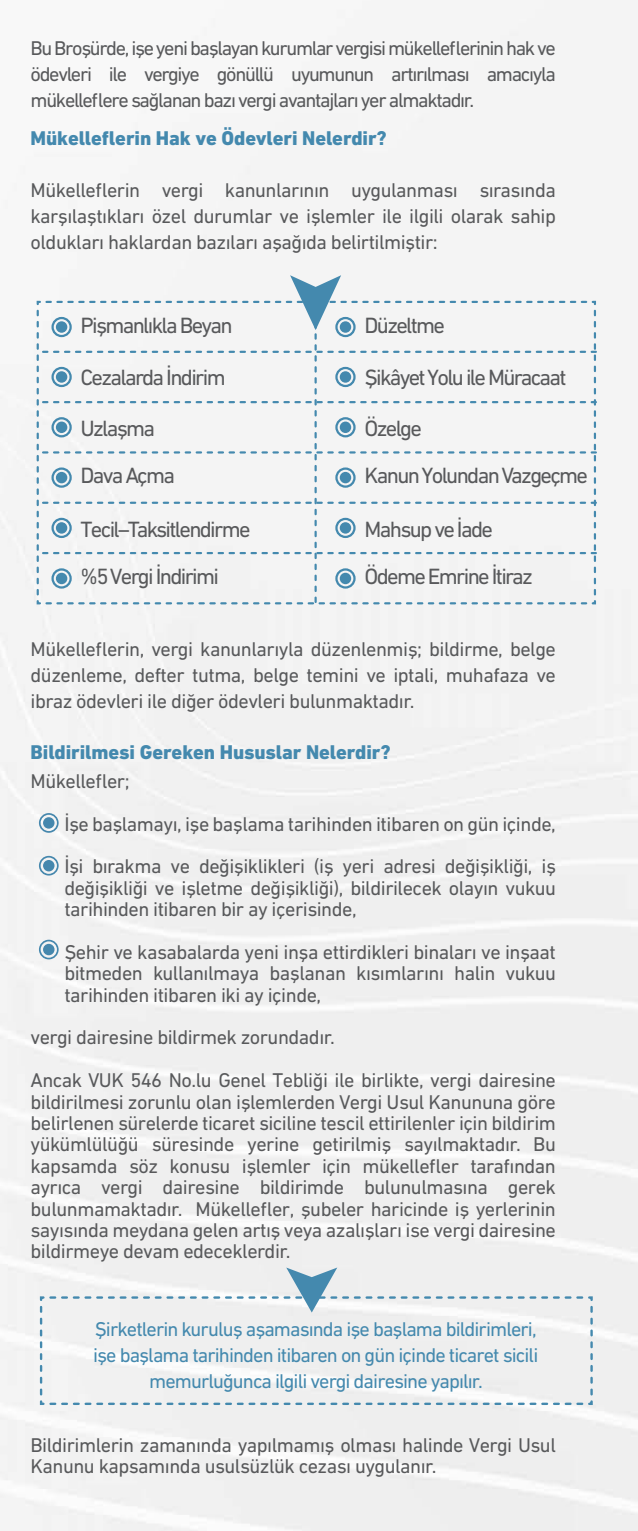
<style>
.page{position:relative;width:638px;height:1531px;background:#fff}
.page>*{position:absolute;margin:0;border:0;box-sizing:border-box;transform-origin:0 0}
.t1{font:22.5px/47.2px "DIN Next CYR";letter-spacing:-.075em;color:#58595b}
.t2{font:20.25px/21.4px "DIN Next CYR";letter-spacing:-.025em;color:#58595b;text-align:justify}
.t3{font:20.25px/25.9px "DIN Next CYR";letter-spacing:-.045em;color:#4489ae;text-align:center}
.t4{font:800 20.25px "DIN Next CYR";letter-spacing:-.005em;color:#4489ae}
</style>
<div class="page">
<svg style="left:39px;top:813px;width:20px;height:20px"></svg>
<svg style="left:39px;top:856px;width:20px;height:19px"></svg>
<svg style="left:39px;top:940px;width:20px;height:19px"></svg>
<svg style="left:39px;top:1267px;width:555px;height:139px"></svg>
<div style="left:36px;top:275px;width:561px;height:330px;background:#f4f4f4"></div>
<div style="left:56px;top:321px;width:11px;height:12px;background:#4489ae;border-radius:50%"></div>
<div style="left:51px;top:317px;width:21px;height:20px;border:2px solid #4489ae;border-radius:50%"></div>
<div style="left:56px;top:371px;width:11px;height:12px;background:#4489ae;border-radius:50%"></div>
<div style="left:51px;top:367px;width:21px;height:20px;border:2px solid #4489ae;border-radius:50%"></div>
<div style="left:56px;top:421px;width:11px;height:12px;background:#4489ae;border-radius:50%"></div>
<div style="left:51px;top:417px;width:21px;height:20px;border:2px solid #4489ae;border-radius:50%"></div>
<div style="left:56px;top:472px;width:11px;height:11px;background:#4489ae;border-radius:50%"></div>
<div style="left:51px;top:467px;width:21px;height:21px;border:2px solid #4489ae;border-radius:50%"></div>
<div style="left:56px;top:522px;width:11px;height:12px;background:#4489ae;border-radius:50%"></div>
<div style="left:51px;top:518px;width:21px;height:20px;border:2px solid #4489ae;border-radius:50%"></div>
<div style="left:56px;top:573px;width:11px;height:11px;background:#4489ae;border-radius:50%"></div>
<div style="left:51px;top:568px;width:21px;height:20px;border:2px solid #4489ae;border-radius:50%"></div>
<div style="left:340px;top:321px;width:11px;height:12px;background:#4489ae;border-radius:50%"></div>
<div style="left:335px;top:317px;width:20px;height:20px;border:2px solid #4489ae;border-radius:50%"></div>
<div style="left:340px;top:371px;width:11px;height:12px;background:#4489ae;border-radius:50%"></div>
<div style="left:335px;top:367px;width:20px;height:20px;border:2px solid #4489ae;border-radius:50%"></div>
<div style="left:340px;top:421px;width:11px;height:12px;background:#4489ae;border-radius:50%"></div>
<div style="left:335px;top:417px;width:20px;height:20px;border:2px solid #4489ae;border-radius:50%"></div>
<div style="left:340px;top:472px;width:11px;height:11px;background:#4489ae;border-radius:50%"></div>
<div style="left:335px;top:467px;width:20px;height:21px;border:2px solid #4489ae;border-radius:50%"></div>
<div style="left:340px;top:522px;width:11px;height:12px;background:#4489ae;border-radius:50%"></div>
<div style="left:335px;top:518px;width:20px;height:20px;border:2px solid #4489ae;border-radius:50%"></div>
<div style="left:340px;top:573px;width:11px;height:11px;background:#4489ae;border-radius:50%"></div>
<div style="left:335px;top:568px;width:20px;height:20px;border:2px solid #4489ae;border-radius:50%"></div>
<p class="t2" style="left:31px;top:35px;width:527px;line-height:25.9px">Bu Broşürde, işe yeni başlayan kurumlar vergisi mükelleflerinin hak ve ödevleri ile vergiye gönüllü uyumunun artırılması amacıyla mükelleflere sağlanan bazı vergi avantajları yer almaktadır.</p>
<p class="t4" style="left:31px;top:127px;width:358px">Mükelleflerin Hak ve Ödevleri Nelerdir?</p>
<p class="t2" style="left:31px;top:177px;width:527px;line-height:25.9px">Mükelleflerin vergi kanunlarının uygulanması sırasında karşılaştıkları özel durumlar ve işlemler ile ilgili olarak sahip oldukları haklardan bazıları aşağıda belirtilmiştir:</p>
<p class="t1" style="left:81px;top:301px;width:154px">Pişmanlıkla Beyan</p>
<p class="t1" style="left:81px;top:354px;width:147px">Cezalarda İndirim</p>
<p class="t1" style="left:81px;top:404px;width:96px">Uzlaşma<br>Dava Açma</p>
<p class="t1" style="left:81px;top:505px;width:172px">Tecil–Taksitlendirme %5 Vergi İndirimi</p>
<p class="t1" style="left:364px;top:301px;width:82px">Düzeltme</p>
<p class="t1" style="left:364px;top:354px;width:203px">Şikâyet Yolu ile Müracaat</p>
<p class="t1" style="left:364px;top:404px;width:225px">Özelge<br>Kanun Yolundan Vazgeçme</p>
<p class="t1" style="left:364px;top:505px;width:170px">Mahsup ve İade<br>Ödeme Emrine İtiraz</p>
<p class="t2" style="left:31px;top:636px;width:527px;line-height:25.9px">Mükelleflerin, vergi kanunlarıyla düzenlenmiş; bildirme, belge düzenleme, defter tutma, belge temini ve iptali, muhafaza ve ibraz ödevleri ile diğer ödevleri bulunmaktadır.</p>
<p class="t4" style="left:31px;top:740px;width:362px">Bildirilmesi Gereken Hususlar Nelerdir?</p>
<p class="t2" style="left:64px;top:759px;width:493px;line-height:42.8px;text-align:left;text-indent:-34px">Mükellefler;<br>İşe başlamayı, işe başlama tarihinden itibaren on gün içinde,<br>İşi bırakma ve değişiklikleri (iş yeri adresi değişikliği, iş</p>
<p class="t2" style="left:64px;top:877px;width:493px">değişikliği ve işletme değişikliği), bildirilecek olayın vukuu tarihinden itibaren bir ay içerisinde,</p>
<p class="t2" style="left:64px;top:941px;width:493px">Şehir ve kasabalarda yeni inşa ettirdikleri binaları ve inşaat bitmeden kullanılmaya başlanan kısımlarını halin vukuu tarihinden itibaren iki ay içinde,</p>
<p class="t2" style="left:31px;top:1016px;width:527px;line-height:42.8px">vergi dairesine bildirmek zorundadır.<br>Ancak VUK 546 No.lu Genel Tebliği ile birlikte, vergi dairesine</p>
<p class="t2" style="left:31px;top:1091px;width:527px">bildirilmesi zorunlu olan işlemlerden Vergi Usul Kanununa göre belirlenen sürelerde ticaret siciline tescil ettirilenler için bildirim yükümlülüğü süresinde yerine getirilmiş sayılmaktadır. Bu kapsamda söz konusu işlemler için mükellefler tarafından ayrıca vergi dairesine bildirimde bulunulmasına gerek bulunmamaktadır. Mükellefler, şubeler haricinde iş yerlerinin sayısında meydana gelen artış veya azalışları ise vergi dairesine bildirmeye devam edeceklerdir.</p>
<p class="t3" style="left:93px;top:1316px;width:447px">Şirketlerin kuruluş aşamasında işe başlama bildirimleri, işe başlama tarihinden itibaren on gün içinde ticaret sicili memurluğunca ilgili vergi dairesine yapılır.</p>
<p class="t2" style="left:31px;top:1434px;width:527px">Bildirimlerin zamanında yapılmamış olması halinde Vergi Usul<br>Kanunu kapsamında usulsüzlük cezası uygulanır.</p>
</div>
